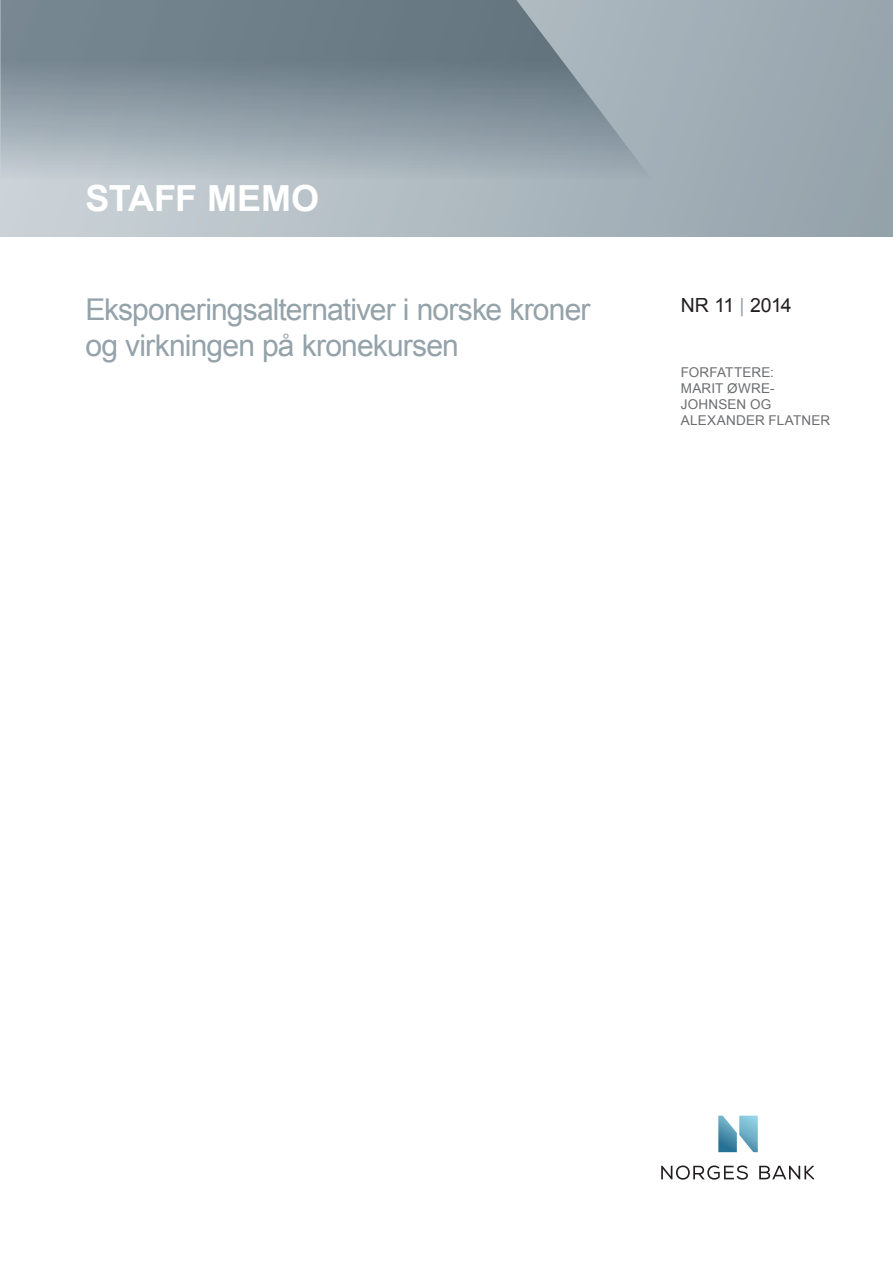
<style>
.page{position:relative;width:893px;height:1263px;background:#fff}
.page>*{position:absolute;margin:0;border:0;box-sizing:border-box;transform-origin:0 0}
.t1{font:700 36px "Arial";letter-spacing:-.01em;color:#fff}
.t2{font:30px/36px "Arial";letter-spacing:-.03em;color:#94a2aa}
.t3{font:19.5px "Arial";letter-spacing:-.035em;color:#231f20}
.t4{font:13.5px/16.2px "Arial";letter-spacing:.015em;color:#6c6d70}
.s1{color:#94a2aa}
</style>
<div class="page">
<svg style="left:661px;top:1165px;width:87px;height:15px"></svg>
<svg style="left:759px;top:1166px;width:54px;height:13px"></svg>
<svg style="left:718px;top:1115px;width:40px;height:37px"></svg>
<div style="left:0;top:0;width:893px;height:236px;background:#9ca9b1"></div>
<svg style="left:0;top:0;width:667px;height:236px"></svg>
<p class="t1" style="left:85px;top:174px;width:235px">STAFF MEMO</p>
<p class="t2" style="left:85px;top:291px;width:507px">Eksponeringsalternativer i norske kroner og virkningen på kronekursen</p>
<p class="t3" style="left:681px;top:292px;width:112px">Nr 11 <span class="s1">|</span> 2014</p>
<p class="t4" style="left:681px;top:364px;width:150px">Forfattere:<br>MARIT ØWRE-<br>JOHNSEN og aLEXANDER FLATNER</p>
</div>
